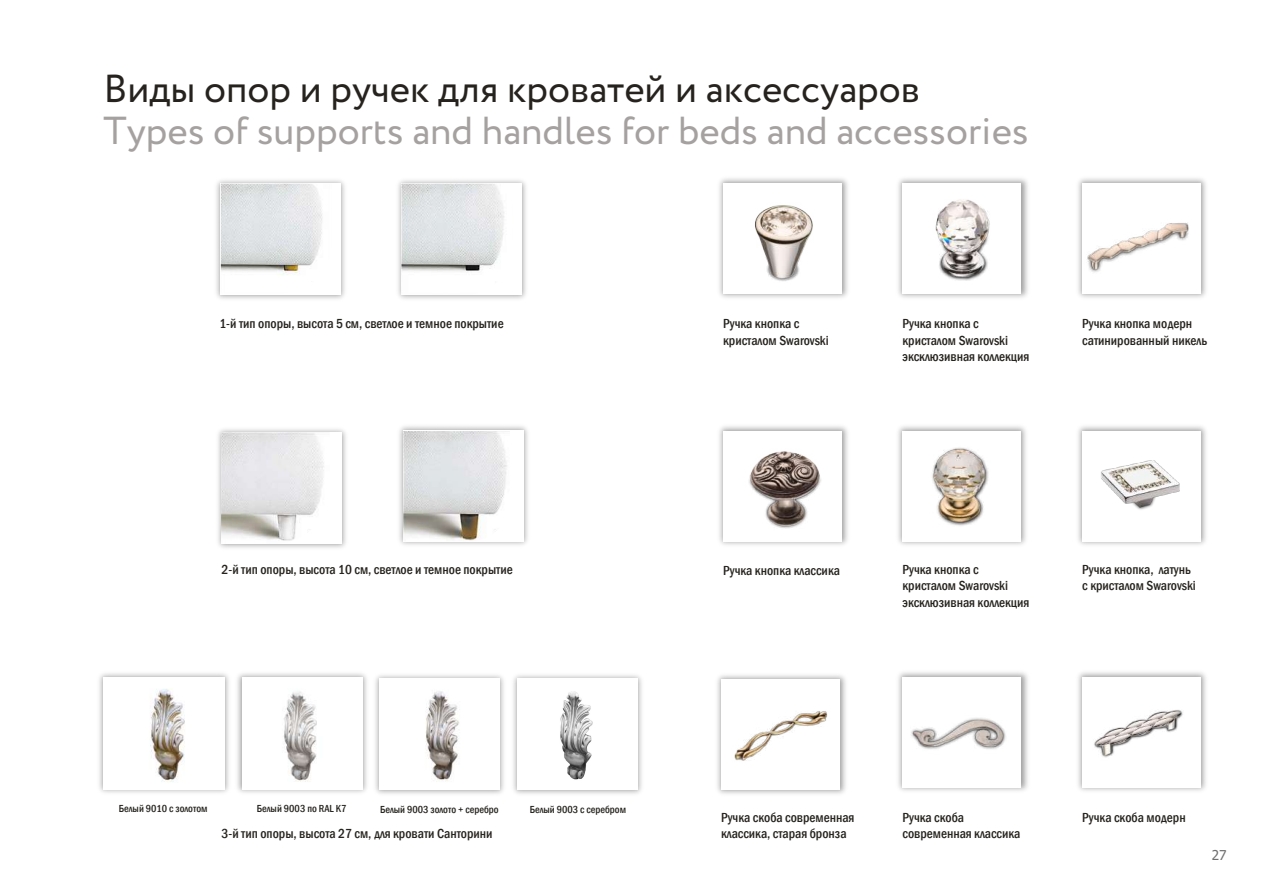
<style>
.page{position:relative;width:1262px;height:892px;background:#fff}
.page>*{position:absolute;margin:0;border:0;box-sizing:border-box;transform-origin:0 0}
.t1{font:39px "Circe";color:#a5a1a0}
.t2{font:39px "Circe";color:#26231e}
.t3{font:500 condensed 13.5px/16.2px "Franklin Gothic";color:#26231e}
.t4{font:13.5px "Tahoma";color:#706f6f}
.t5{font:500 condensed 10.5px "Franklin Gothic";color:#26231e}
</style>
<div class="page">
<img style="left:218px;top:429px;width:128px;height:119px">
<div style="left:221px;top:432px;width:120px;height:111px;background:#fff"></div>
<img style="left:221px;top:432px;width:103px;height:109px">
<img style="left:399px;top:426px;width:129px;height:119px">
<div style="left:403px;top:430px;width:120px;height:112px;background:#fff"></div>
<img style="left:403px;top:431px;width:106px;height:110px">
<img style="left:216px;top:180px;width:129px;height:119px">
<div style="left:220px;top:184px;width:121px;height:111px;background:#fff"></div>
<img style="left:221px;top:184px;width:102px;height:91px">
<img style="left:398px;top:180px;width:128px;height:119px">
<div style="left:402px;top:184px;width:120px;height:111px;background:#fff"></div>
<img style="left:401px;top:184px;width:103px;height:111px">
<img style="left:99px;top:673px;width:88px;height:120px">
<img style="left:104px;top:678px;width:83px;height:111px">
<img style="left:187px;top:673px;width:138px;height:120px">
<img style="left:242px;top:678px;width:83px;height:111px">
<img style="left:325px;top:673px;width:138px;height:121px">
<img style="left:379px;top:678px;width:84px;height:111px">
<img style="left:463px;top:675px;width:179px;height:119px">
<img style="left:517px;top:678px;width:120px;height:111px">
<img style="left:719px;top:426px;width:128px;height:119px">
<div style="left:723px;top:431px;width:118px;height:110px;background:#fff"></div>
<img style="left:749px;top:451px;width:72px;height:78px">
<img style="left:847px;top:426px;width:179px;height:119px">
<div style="left:901px;top:431px;width:119px;height:110px;background:#fff"></div>
<img style="left:932px;top:447px;width:57px;height:79px">
<img style="left:898px;top:178px;width:129px;height:120px">
<div style="left:902px;top:184px;width:119px;height:110px;background:#fff"></div>
<img style="left:935px;top:199px;width:55px;height:82px">
<img style="left:1078px;top:426px;width:128px;height:119px">
<div style="left:1082px;top:431px;width:118px;height:110px;background:#fff"></div>
<img style="left:1101px;top:460px;width:79px;height:50px">
<img style="left:719px;top:178px;width:129px;height:120px">
<div style="left:723px;top:184px;width:118px;height:110px;background:#fff"></div>
<img style="left:755px;top:205px;width:58px;height:76px">
<img style="left:1027px;top:178px;width:179px;height:120px">
<div style="left:1082px;top:183px;width:118px;height:110px;background:#fff"></div>
<img style="left:1087px;top:222px;width:102px;height:50px">
<img style="left:717px;top:675px;width:129px;height:119px">
<div style="left:721px;top:679px;width:118px;height:110px;background:#fff"></div>
<img style="left:734px;top:711px;width:94px;height:50px">
<img style="left:1078px;top:672px;width:128px;height:119px">
<div style="left:1082px;top:677px;width:118px;height:110px;background:#fff"></div>
<img style="left:1094px;top:710px;width:89px;height:48px">
<img style="left:898px;top:672px;width:130px;height:119px">
<div style="left:902px;top:677px;width:119px;height:110px;background:#fff"></div>
<img style="left:911px;top:718px;width:95px;height:31px">
<h1 class="t2" style="left:103px;top:62px;width:818px">Виды опор и ручек для кроватей и аксессуаров</h1>
<h1 class="t1" style="left:103px;top:105px;width:926px">Types of supports and handles for beds and accessories</h1>
<p class="t3" style="left:219px;top:315px;width:286px">1-й тип опоры, высота 5 см, светлое и темное покрытие</p>
<p class="t3" style="left:723px;top:316px;width:107px">Ручка кнопка с кристалом Swarovski</p>
<p class="t3" style="left:902px;top:316px;width:128px">Ручка кнопка с кристалом Swarovski эксклюзивная коллекция</p>
<p class="t3" style="left:1082px;top:316px;width:126px">Ручка кнопка модерн сатинированный никель</p>
<p class="t3" style="left:221px;top:561px;width:292px">2-й тип опоры, высота 10 см, светлое и темное покрытие</p>
<p class="t3" style="left:723px;top:562px;width:118px">Ручка кнопка классика</p>
<p class="t3" style="left:902px;top:561px;width:128px">Ручка кнопка с кристалом Swarovski эксклюзивная коллекция</p>
<p class="t3" style="left:1082px;top:561px;width:115px">Ручка кнопка, латунь с кристалом Swarovski</p>
<p class="t5" style="left:119px;top:801px;width:90px">Белый 9010 с золотом</p>
<p class="t5" style="left:257px;top:801px;width:91px">Белый 9003 по RAL K7</p>
<p class="t5" style="left:380px;top:803px;width:120px">Белый 9003 золото + серебро</p>
<p class="t5" style="left:529px;top:803px;width:98px">Белый 9003 с серебром</p>
<p class="t3" style="left:221px;top:825px;width:272px">3-й тип опоры, высота 27 см, для кровати Санторини</p>
<p class="t3" style="left:721px;top:809px;width:135px">Ручка скоба современная классика, старая бронза</p>
<p class="t3" style="left:902px;top:809px;width:63px">Ручка скоба</p>
<p class="t3" style="left:1082px;top:809px;width:105px">Ручка скоба модерн</p>
<p class="t3" style="left:902px;top:825px;width:119px">современная классика</p>
<p class="t4" style="left:1211px;top:846px;width:16px">27</p>
</div>
